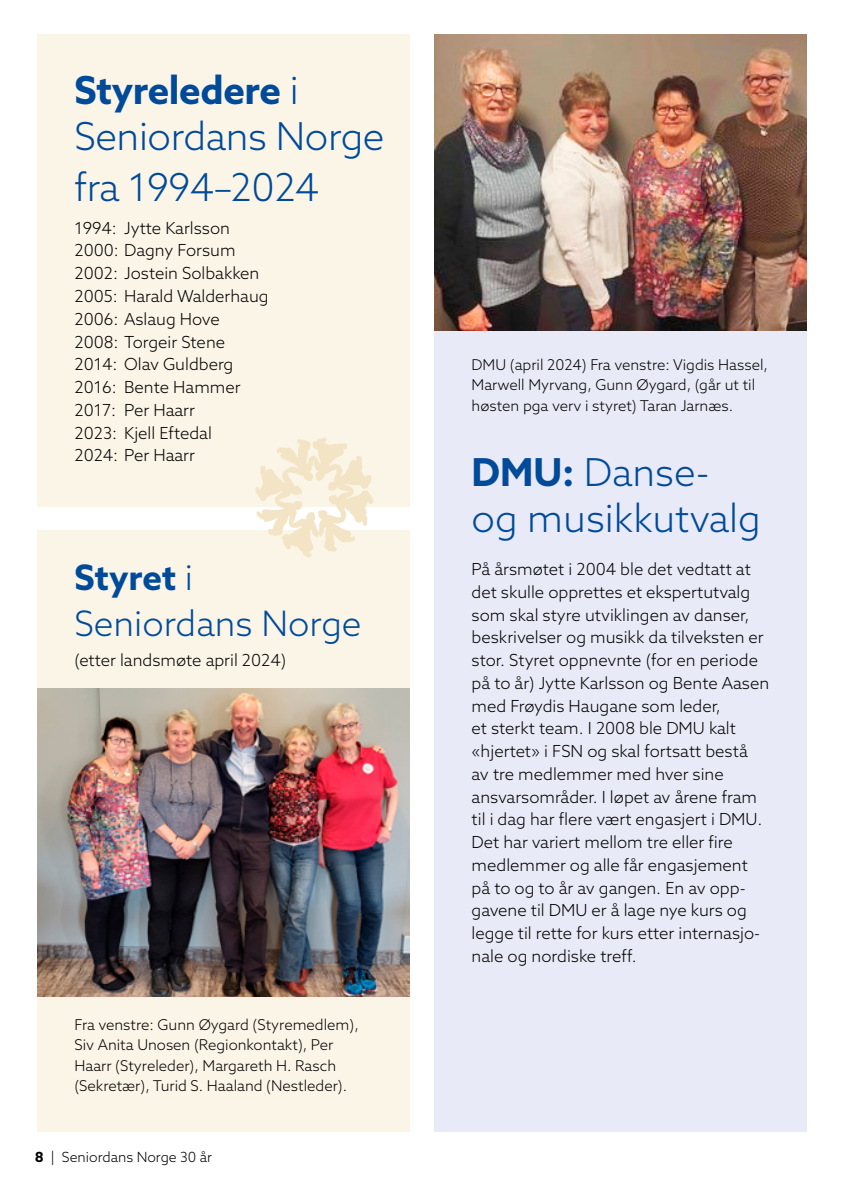
<style>
.page{position:relative;width:844px;height:1191px;background:#fff}
.page>*{position:absolute;margin:0;border:0;box-sizing:border-box;transform-origin:0 0}
.t1{font:300 38.5px/46.2px "Azo Sans";letter-spacing:-.01em;color:#004a9a}
.t2{font:300 35px/46.2px "Azo Sans";color:#004a9a}
.t3{font:300 16.62px/22.8px "Azo Sans";color:#000}
.t4{font:300 14.88px/20.1px "Azo Sans";color:#000}
.t5{font:300 14px "Azo Sans";color:#000}
.s1{font-weight:700}
</style>
<div class="page">
<div style="left:37px;top:529px;width:372px;height:602px;background:#fbf5e8"></div>
<div style="left:434px;top:35px;width:372px;height:1096px;background:#e9eaf7"></div>
<div style="left:37px;top:35px;width:372px;height:472px;background:#fbf5e8"></div>
<img style="left:37px;top:689px;width:372px;height:307px">
<img style="left:434px;top:35px;width:372px;height:295px">
<svg style="left:255px;top:437px;width:119px;height:121px"></svg>
<h1 class="t1" style="left:74px;top:67px;width:311px"><span class="s1">Styreledere</span> i<br>Seniordans Norge</h1>
<h1 class="t1" style="left:74px;top:164px;width:246px">fra 1994–2024</h1>
<p class="t3" style="left:74px;top:216px;width:196px">1994: Jytte Karlsson<br>2000: Dagny Forsum<br>2002: Jostein Solbakken<br>2005: Harald Walderhaug<br>2006: Aslaug Hove<br>2008: Torgeir Stene<br>2014: Olav Guldberg<br>2016: Bente Hammer<br>2017: Per Haarr<br>2023: Kjell Eftedal<br>2024: Per Haarr</p>
<h2 class="t2" style="left:74px;top:554px;width:288px"><span class="s1">Styret</span> i<br>Seniordans Norge</h2>
<p class="t3" style="left:74px;top:648px;width:213px">(etter landsmøte april 2024)</p>
<p class="t4" style="left:74px;top:1014px;width:286px">Fra venstre: Gunn Øygard (Styremedlem), Siv Anita Unosen (Regionkontakt), Per Haarr (Styreleder), Margareth H. Rasch (Sekretær), Turid S. Haaland (Nestleder).</p>
<p class="t5" style="left:35px;top:1148px;width:179px"><span class="s1">8</span> | Seniordans Norge 30 år</p>
<p class="t4" style="left:471px;top:355px;width:298px">DMU (april 2024) Fra venstre: Vigdis Hassel,<br>Marwell Myrvang, Gunn Øygard, (går ut til høsten pga verv i styret) Taran Jarnæs.</p>
<h1 class="t1" style="left:471px;top:448px;width:291px"><span class="s1">DMU:</span> Danse-<br>og musikkutvalg</h1>
<p class="t3" style="left:471px;top:557px;width:299px">På årsmøtet i 2004 ble det vedtatt at det skulle opprettes et ekspertutvalg som skal styre utviklingen av danser, beskrivelser og musikk da tilveksten er stor. Styret oppnevnte (for en periode på to år) Jytte Karlsson og Bente Aasen med Frøydis Haugane som leder,<br>et sterkt team. I 2008 ble DMU kalt «hjertet» i FSN og skal fortsatt bestå<br>av tre medlemmer med hver sine ansvarsområder. I løpet av årene fram til i dag har flere vært engasjert i DMU.<br>Det har variert mellom tre eller fire medlemmer og alle får engasjement på to og to år av gangen. En av opp&shy;gavene til DMU er å lage nye kurs og legge til rette for kurs etter internasjo&shy;nale og nordiske treff.</p>
</div>
